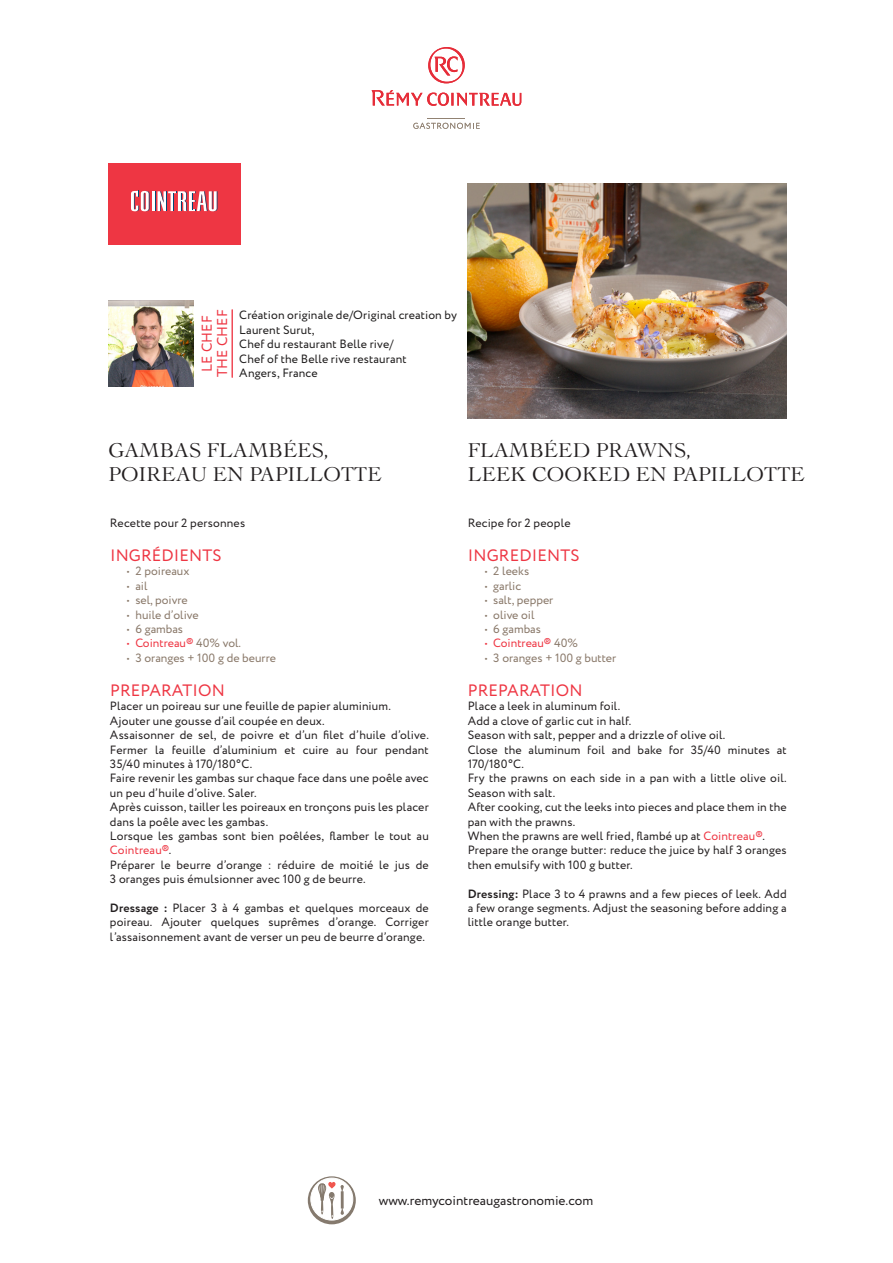
<style>
.page{position:relative;width:893px;height:1263px;background:#fff}
.page>*{position:absolute;margin:0;border:0;box-sizing:border-box;transform-origin:0 0}
.TITRE_RECETTE{font:19.5px/23.4px "Le Cochin BQ";letter-spacing:.01em;color:#231f20}
.TITRE_PARAGRAPHE{font:16.5px "Circe";letter-spacing:.01em;color:#ee3643}
.TITRE_RECETTE-2{font:16.5px "Circe";letter-spacing:.01em;color:#ee3643}
.TITRE_PARAGRAPHE-2{font:14.25px "Circe";letter-spacing:.01em;color:#ee3643}
.t1{font:13.5px "Circe";color:#231f20}
.TEXTE{font:12px/14.4px "Circe";letter-spacing:.01em;color:#231f20}
.t2{font:12px "Circe";color:#897869}
.CHEF{font:12px "Circe";letter-spacing:.015em;color:#1e1c1c}
.TITRE_RECETTE-3{font:12px "Circe";letter-spacing:.015em;color:#231f20}
.t3{font:12px "Circe";color:#ee3643}
.s1{color:#897869}
.s2{color:#ee3643}
.s3{font-weight:700}
</style>
<div class="page">
<svg style="left:308px;top:1176px;width:48px;height:48px"></svg>
<div style="left:311px;top:1178px;width:42px;height:42px;background:#fff;border-radius:50%"></div>
<div style="left:311px;top:1178px;width:42px;height:42px;border:1px solid #fff;border-radius:50%"></div>
<svg style="left:318px;top:1176px;width:26px;height:43px"></svg>
<svg style="left:372px;top:90px;width:149px;height:16px"></svg>
<svg style="left:428px;top:47px;width:37px;height:36px"></svg>
<hr style="left:428px;top:118px;width:37px;height:1px;background:#918273">
<svg style="left:413px;top:123px;width:67px;height:6px"></svg>
<img style="left:468px;top:183px;width:319px;height:235px">
<div style="left:108px;top:164px;width:133px;height:81px;background:#ee3643"></div>
<svg style="left:131px;top:190px;width:86px;height:21px"></svg>
<hr style="left:232px;top:310px;width:1px;height:67px;background:#ee3643">
<img style="left:108px;top:301px;width:85px;height:85px">
<p class="TITRE_PARAGRAPHE-2" style="left:198px;top:372px;width:58px;rotate:-90deg">LE CHEF</p>
<p class="TITRE_PARAGRAPHE-2" style="left:213px;top:377px;width:69px;rotate:-90deg">THE CHEF</p>
<p class="CHEF" style="left:239px;top:307px;width:219px">Création originale de/Original creation by</p>
<p class="CHEF" style="left:239px;top:322px;width:77px">Laurent Surut,</p>
<p class="CHEF" style="left:239px;top:336px;width:156px">Chef du restaurant Belle rive/</p>
<p class="CHEF" style="left:239px;top:350px;width:169px">Chef of the Belle rive restaurant</p>
<p class="CHEF" style="left:239px;top:365px;width:80px">Angers, France</p>
<p class="TITRE_RECETTE" style="left:108px;top:439px;width:275px">GAMBAS FLAMBÉES,<br>POIREAU EN PAPILLOTTE</p>
<p class="TITRE_RECETTE-3" style="left:110px;top:515px;width:137px">Recette pour 2 personnes</p>
<p class="TITRE_RECETTE-2" style="left:110px;top:544px;width:113px">INGRÉDIENTS</p>
<p class="t2" style="left:127px;top:563px;width:64px">• 2 poireaux</p>
<p class="t2" style="left:127px;top:578px;width:22px">• ail</p>
<p class="t2" style="left:127px;top:592px;width:62px">• sel, poivre</p>
<p class="t2" style="left:127px;top:606px;width:73px">• huile d’olive</p>
<p class="t2" style="left:127px;top:621px;width:58px">• 6 gambas</p>
<p class="t3" style="left:127px;top:635px;width:116px">• Cointreau® <span class="s1">40% vol.</span></p>
<p class="t2" style="left:127px;top:650px;width:151px">• 3 oranges + 100 g de beurre</p>
<p class="TITRE_PARAGRAPHE" style="left:110px;top:679px;width:116px">PREPARATION</p>
<p class="TEXTE" style="left:110px;top:699px;width:283px">Placer un poireau sur une feuille de papier aluminium.</p>
<p class="TEXTE" style="left:110px;top:714px;width:216px">Ajouter une gousse d’ail coupée en deux.</p>
<p class="TEXTE" style="left:110px;top:728px;width:320px;text-align:justify">Assaisonner de sel, de poivre et d’un filet d’huile d’olive.<br>Fermer la feuille d’aluminium et cuire au four pendant 35/40 minutes à 170/180°C.</p>
<p class="TEXTE" style="left:110px;top:771px;width:320px">Faire revenir les gambas sur chaque face dans une poêle avec un peu d’huile d’olive. Saler.</p>
<p class="TEXTE" style="left:110px;top:800px;width:320px">Après cuisson, tailler les poireaux en tronçons puis les placer dans la poêle avec les gambas.</p>
<p class="TEXTE" style="left:110px;top:829px;width:320px">Lorsque les gambas sont bien poêlées, flamber le tout au<br><span class="s2">Cointreau®</span>.</p>
<p class="TEXTE" style="left:110px;top:858px;width:320px">Préparer le beurre d’orange : réduire de moitié le jus de<br>3 oranges puis émulsionner avec 100 g de beurre.</p>
<p class="TEXTE" style="left:110px;top:901px;width:320px;text-align:justify"><span class="s3">Dressage :</span> Placer 3 à 4 gambas et quelques morceaux de poireau. Ajouter quelques suprêmes d’orange. Corriger l’assaisonnement avant de verser un peu de beurre d’orange.</p>
<p class="TITRE_RECETTE" style="left:468px;top:439px;width:338px">FLAMBÉED PRAWNS,<br>LEEK COOKED EN PAPILLOTTE</p>
<p class="TITRE_RECETTE-3" style="left:468px;top:515px;width:104px">Recipe for 2 people</p>
<p class="TITRE_RECETTE-2" style="left:468px;top:544px;width:113px">INGREDIENTS</p>
<p class="t2" style="left:485px;top:563px;width:46px">• 2 leeks</p>
<p class="t2" style="left:485px;top:578px;width:38px">• garlic</p>
<p class="t2" style="left:485px;top:592px;width:70px">• salt, pepper</p>
<p class="t2" style="left:485px;top:606px;width:51px">• olive oil</p>
<p class="t2" style="left:485px;top:621px;width:58px">• 6 gambas</p>
<p class="t3" style="left:485px;top:635px;width:95px">• Cointreau® <span class="s1">40%</span></p>
<p class="t2" style="left:485px;top:650px;width:133px">• 3 oranges + 100 g butter</p>
<p class="TITRE_PARAGRAPHE" style="left:468px;top:679px;width:116px">PREPARATION</p>
<p class="TEXTE" style="left:468px;top:699px;width:154px">Place a leek in aluminum foil.</p>
<p class="TEXTE" style="left:468px;top:714px;width:165px">Add a clove of garlic cut in half.</p>
<p class="TEXTE" style="left:468px;top:728px;width:259px">Season with salt, pepper and a drizzle of olive oil.</p>
<p class="TEXTE" style="left:468px;top:743px;width:320px">Close the aluminum foil and bake for 35/40 minutes at<br>170/180°C.</p>
<p class="TEXTE" style="left:468px;top:771px;width:320px">Fry the prawns on each side in a pan with a little olive oil.<br>Season with salt.</p>
<p class="TEXTE" style="left:468px;top:800px;width:320px">After cooking, cut the leeks into pieces and place them in the pan with the prawns.</p>
<p class="TEXTE" style="left:468px;top:829px;width:299px">When the prawns are well fried, flambé up at <span class="s2">Cointreau®</span>.</p>
<p class="TEXTE" style="left:468px;top:843px;width:320px">Prepare the orange butter: reduce the juice by half 3 oranges then emulsify with 100 g butter.</p>
<p class="TEXTE" style="left:468px;top:887px;width:320px;text-align:justify"><span class="s3">Dressing:</span> Place 3 to 4 prawns and a few pieces of leek. Add a few orange segments. Adjust the seasoning before adding a little orange butter.</p>
<p class="t1" style="left:379px;top:1191px;width:216px">www.remycointreaugastronomie.com</p>
</div>
